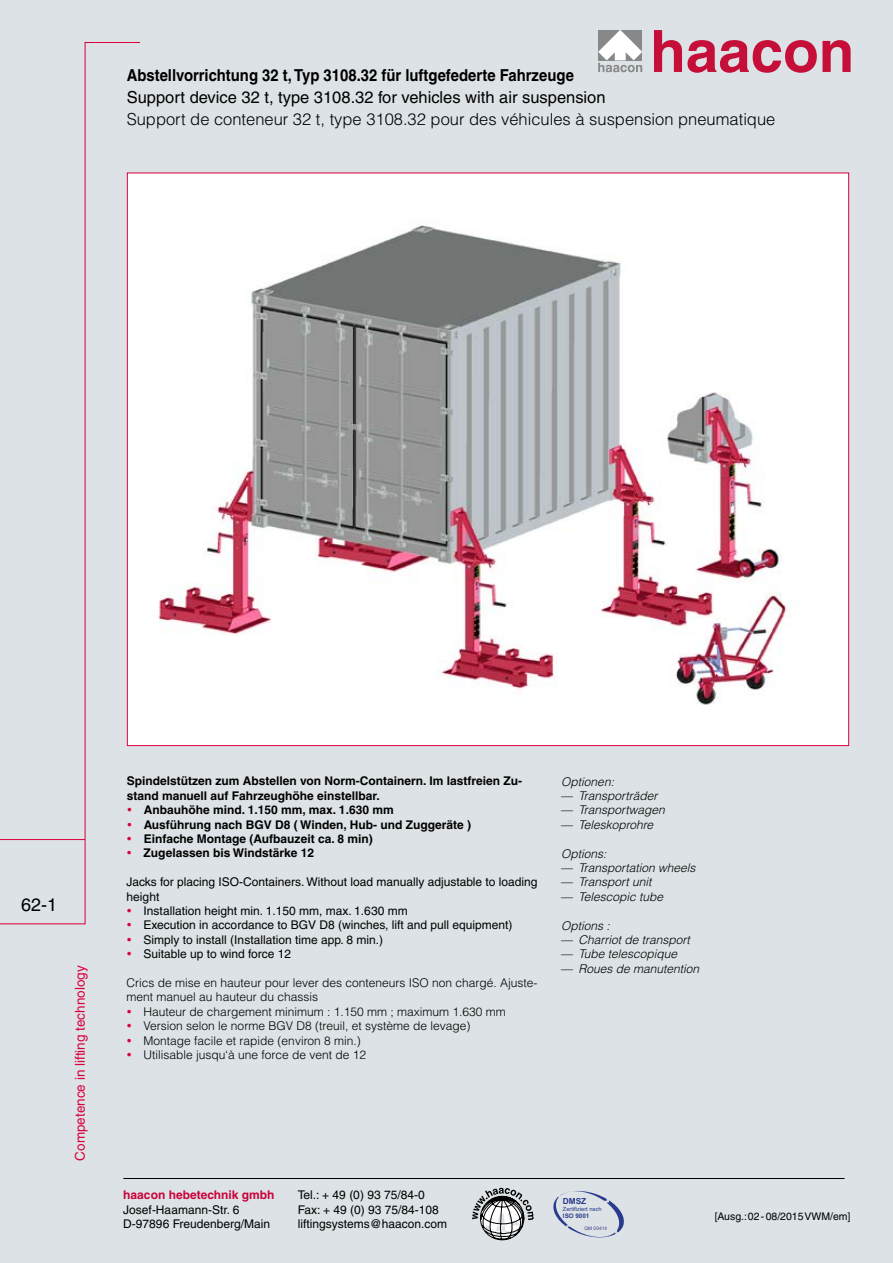
<style>
.page{position:relative;width:893px;height:1263px;background:#dce2e5}
.page>*{position:absolute;margin:0;border:0;box-sizing:border-box;transform-origin:0 0}
.t1{font:18px "Helvetica";color:#000}
.t2{font:300 16.5px "Helvetica";color:#000}
.t3{font:700 16.5px "Helvetica";color:#000;scale:.9 1}
.t4{font:16.5px "Helvetica";color:#000}
.t5{font:13.5px "Helvetica";color:#da003b}
.t6{font:12px/14.4px "Helvetica";color:#000}
.t7{font:300 12px "Helvetica";color:#000}
.t8{font:700 12px "Helvetica";color:#000}
.t9{font:italic 300 12px "Helvetica";color:#000}
.t10{font:700 12px "Helvetica";color:#cb023a}
.t11{font:10.5px "Helvetica";color:#000}
.t12{font:700 8.25px "Arial";color:#2a3b8e}
.t13{font:700 6.3px "Arial";color:#2a3b8e}
.t14{font:5.7px "Arial";color:#2a3b8e}
.t15{font:4.8px "Arial";color:#4b3c8d}
.s1{font-style:normal}
</style>
<div class="page">
<hr style="left:85px;top:42px;width:55px;height:1px;background:#da003b">
<hr style="left:85px;top:42px;width:1px;height:797px;background:#da003b">
<div style="left:0;top:839px;width:85px;height:85px;background:#dce2e5"></div>
<svg style="left:654px;top:30px;width:197px;height:43px;background:#d2889b"></svg>
<svg style="left:598px;top:30px;width:44px;height:42px"></svg>
<hr style="left:123px;top:1178px;width:722px;height:1px;background:#000">
<svg style="left:553px;top:1191px;width:71px;height:47px;background:#cad1dc"></svg>
<svg style="left:472px;top:1188px;width:62px;height:52px"></svg>
<div style="left:127px;top:173px;width:722px;height:573px;background:#fff"></div>
<img style="left:158px;top:225px;width:633px;height:480px">
<svg style="left:128px;top:822px;width:3px;height:4px"></svg>
<svg style="left:128px;top:851px;width:3px;height:4px"></svg>
<svg style="left:128px;top:923px;width:3px;height:4px"></svg>
<svg style="left:128px;top:937px;width:3px;height:4px"></svg>
<svg style="left:128px;top:1009px;width:3px;height:4px"></svg>
<svg style="left:128px;top:1038px;width:3px;height:4px"></svg>
<h2 class="t3" style="left:127px;top:66px;width:498px">Abstellvorrichtung 32 t, Typ 3108.32 für luftgefederte Fahrzeuge</h2>
<h2 class="t4" style="left:127px;top:88px;width:480px">Support device 32 t, type 3108.32 for vehicles with air suspension</h2>
<h2 class="t2" style="left:127px;top:108px;width:650px">Support de conteneur 32 t, type 3108.32 pour des véhicules à suspension pneumatique</h2>
<h1 class="t1" style="left:21px;top:894px;width:38px">62-1</h1>
<p class="t5" style="left:72px;top:1160px;width:197px;rotate:-90deg">Competence in lifting technology</p>
<p class="t8" style="left:127px;top:774px;width:397px">Spindelstützen zum Abstellen von Norm-Containern. Im lastfreien Zu-</p>
<p class="t8" style="left:127px;top:788px;width:255px">stand manuell auf Fahrzeughöhe einstellbar.</p>
<p class="t8" style="left:144px;top:802px;width:251px">Anbauhöhe mind. 1.150 mm, max. 1.630 mm</p>
<p class="t8" style="left:144px;top:817px;width:329px">Ausführung nach BGV D8 ( Winden, Hub- und Zuggeräte )</p>
<p class="t8" style="left:144px;top:831px;width:231px">Einfache Montage (Aufbauzeit ca. 8 min)</p>
<p class="t8" style="left:144px;top:846px;width:172px">Zugelassen bis Windstärke 12</p>
<p class="t6" style="left:127px;top:875px;width:412px">Jacks for placing ISO-Containers. Without load manually adjustable to loading</p>
<p class="t6" style="left:127px;top:889px;width:34px">height</p>
<p class="t6" style="left:144px;top:903px;width:265px">Installation height min. 1.150 mm, max. 1.630 mm</p>
<p class="t6" style="left:144px;top:918px;width:370px">Execution in accordance to BGV D8 (winches, lift and pull equipment)</p>
<p class="t6" style="left:144px;top:932px;width:241px">Simply to install (Installation time app. 8 min.)</p>
<p class="t6" style="left:144px;top:947px;width:149px">Suitable up to wind force 12</p>
<p class="t7" style="left:127px;top:975px;width:412px">Crics de mise en hauteur pour lever des conteneurs ISO non chargé. Ajuste-</p>
<p class="t7" style="left:127px;top:989px;width:193px">ment manuel au hauteur du chassis</p>
<p class="t7" style="left:144px;top:1004px;width:364px">Hauteur de chargement minimum : 1.150 mm ; maximum 1.630 mm</p>
<p class="t7" style="left:144px;top:1018px;width:328px">Version selon le norme BGV D8 (treuil, et système de levage)</p>
<p class="t7" style="left:144px;top:1033px;width:219px">Montage facile et rapide (environ 8 min.)</p>
<p class="t7" style="left:144px;top:1047px;width:224px">Utilisable jusqu‘à une force de vent de 12</p>
<p class="t9" style="left:561px;top:774px;width:54px">Optionen:</p>
<p class="t9" style="left:561px;top:788px;width:98px"><span class="s1">—</span> Transporträder</p>
<p class="t9" style="left:561px;top:803px;width:105px"><span class="s1">—</span> Transportwagen</p>
<p class="t9" style="left:561px;top:817px;width:93px"><span class="s1">—</span> Teleskoprohre</p>
<p class="t9" style="left:561px;top:846px;width:47px">Options:</p>
<p class="t9" style="left:561px;top:860px;width:136px"><span class="s1">—</span> Transportation wheels</p>
<p class="t9" style="left:561px;top:875px;width:92px"><span class="s1">—</span> Transport unit</p>
<p class="t9" style="left:561px;top:889px;width:103px"><span class="s1">—</span> Telescopic tube</p>
<p class="t9" style="left:561px;top:918px;width:50px">Options :</p>
<p class="t9" style="left:561px;top:932px;width:130px"><span class="s1">—</span> Charriot de transport</p>
<p class="t9" style="left:561px;top:947px;width:117px"><span class="s1">—</span> Tube telescopique</p>
<p class="t9" style="left:561px;top:961px;width:139px"><span class="s1">—</span> Roues de manutention</p>
<p class="t10" style="left:123px;top:1188px;width:153px">haacon hebetechnik gmbh</p>
<p class="t6" style="left:123px;top:1202px;width:148px">Josef-Haamann-Str. 6<br>D-97896 Freudenberg/Main</p>
<p class="t6" style="left:298px;top:1188px;width:151px">Tel.: + 49 (0) 93 75/84-0<br>Fax: + 49 (0) 93 75/84-108 liftingsystems@haacon.com</p>
<p class="t12" style="left:563px;top:1196px;width:25px">DMSZ</p>
<p class="t14" style="left:563px;top:1206px;width:40px">Zertifiziert nach</p>
<p class="t13" style="left:563px;top:1212px;width:28px">ISO 9001</p>
<p class="t15" style="left:584px;top:1225px;width:24px">QM 00414</p>
<p class="t11" style="left:715px;top:1210px;width:137px">[Ausg.:02-08/2015VWM/em]</p>
</div>
